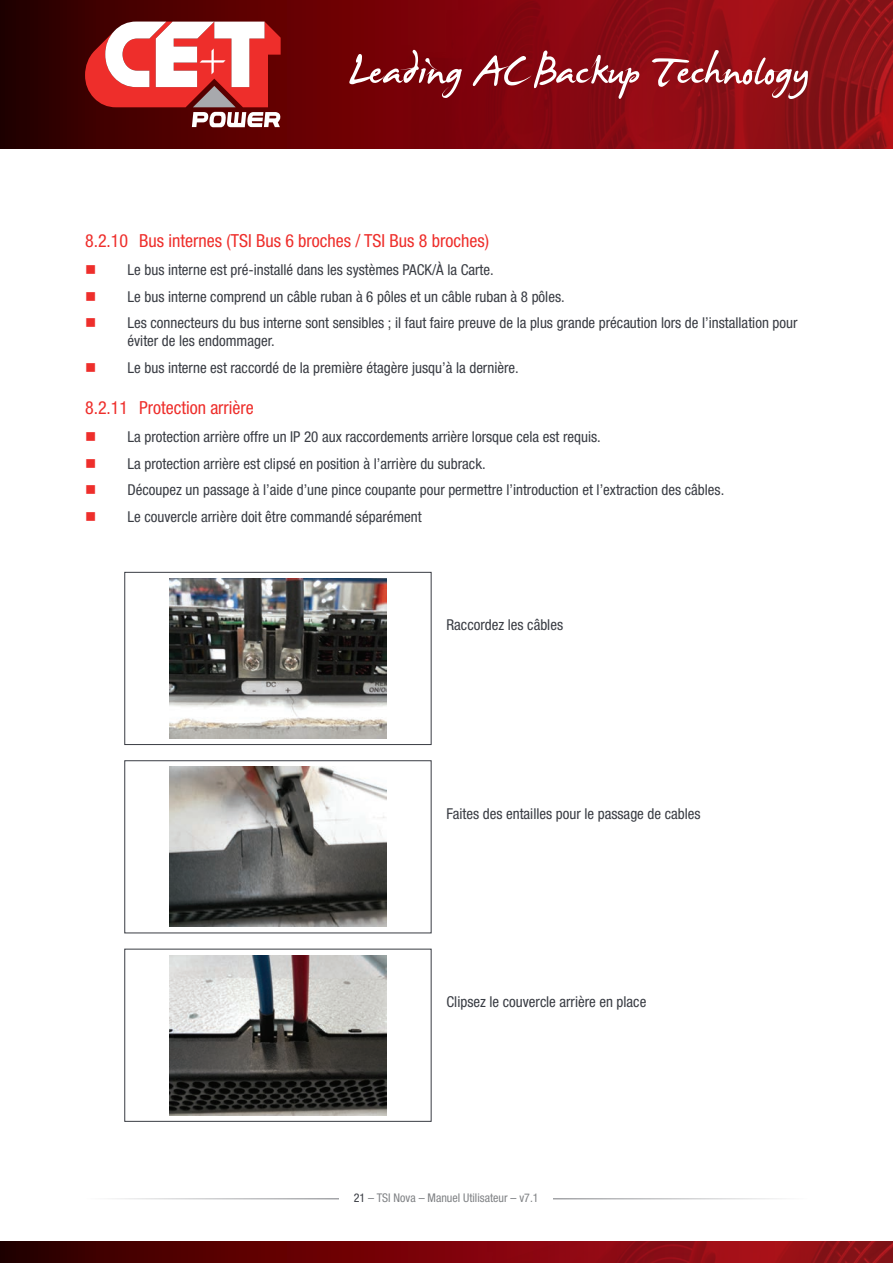
<style>
.page{position:relative;width:893px;height:1263px;background:#fff}
.page>*{position:absolute;margin:0;border:0;box-sizing:border-box;transform-origin:0 0}
.t1{font:condensed 18px "Helvetica Neue LT Std";color:#ee2e2b}
.t2{font:condensed 15px/26.5px "Helvetica Neue LT Std";color:#393c43}
.t3{font:condensed 12px "Helvetica Neue LT Std";color:#808285}
.s1{color:#393c43}
</style>
<div class="page">
<img style="left:169px;top:578px;width:217px;height:160px">
<div style="left:124px;top:572px;width:307px;height:173px;border:1px solid #393c43"></div>
<img style="left:169px;top:767px;width:217px;height:160px">
<div style="left:124px;top:760px;width:307px;height:173px;border:1px solid #393c43"></div>
<img style="left:169px;top:955px;width:217px;height:160px">
<div style="left:124px;top:949px;width:307px;height:173px;border:1px solid #393c43"></div>
<hr style="left:85px;top:1198px;width:723px;height:1px;background:#393c43">
<div style="left:340px;top:1187px;width:213px;height:21px;background:#fff"></div>
<svg style="left:0;top:0;width:402px;height:149px;background:#500001"></svg>
<img style="left:402px;top:0;width:491px;height:149px">
<svg style="left:0;top:1242px;width:402px;height:21px;background:#520000"></svg>
<img style="left:402px;top:1242px;width:491px;height:21px">
<svg style="left:349px;top:50px;width:113px;height:48px;background:#8e2c32"></svg>
<svg style="left:473px;top:50px;width:166px;height:49px;background:#99313a"></svg>
<svg style="left:652px;top:50px;width:156px;height:49px;background:#a3383e"></svg>
<svg style="left:85px;top:22px;width:196px;height:105px"></svg>
<p class="t1" style="left:85px;top:230px;width:406px">8.2.10 Bus internes (TSI Bus 6 broches / TSI Bus 8 broches)</p>
<p class="t2" style="left:128px;top:257px;width:671px">Le bus interne est pré-installé dans les systèmes PACK/À la Carte.<br>Le bus interne comprend un câble ruban à 6 pôles et un câble ruban à 8 pôles.<br>Les connecteurs du bus interne sont sensibles ; il faut faire preuve de la plus grande précaution lors de l’installation pour</p>
<p class="t2" style="left:128px;top:328px;width:393px">éviter de les endommager.<br>Le bus interne est raccordé de la première étagère jusqu’à la dernière.</p>
<p class="t1" style="left:85px;top:397px;width:170px">8.2.11 Protection arrière</p>
<p class="t2" style="left:128px;top:424px;width:598px">La protection arrière offre un IP 20 aux raccordements arrière lorsque cela est requis.<br>La protection arrière est clipsé en position à l’arrière du subrack.<br>Découpez un passage à l’aide d’une pince coupante pour permettre l’introduction et l’extraction des câbles.<br>Le couvercle arrière doit être commandé séparément</p>
<p class="t2" style="left:446px;top:611px;width:118px">Raccordez les câbles</p>
<p class="t2" style="left:446px;top:800px;width:256px">Faites des entailles pour le passage de cables</p>
<p class="t2" style="left:446px;top:988px;width:201px">Clipsez le couvercle arrière en place</p>
<p class="t3" style="left:354px;top:1190px;width:186px"><span class="s1">21</span> – TSI Nova – Manuel Utilisateur – v7.1</p>
</div>
